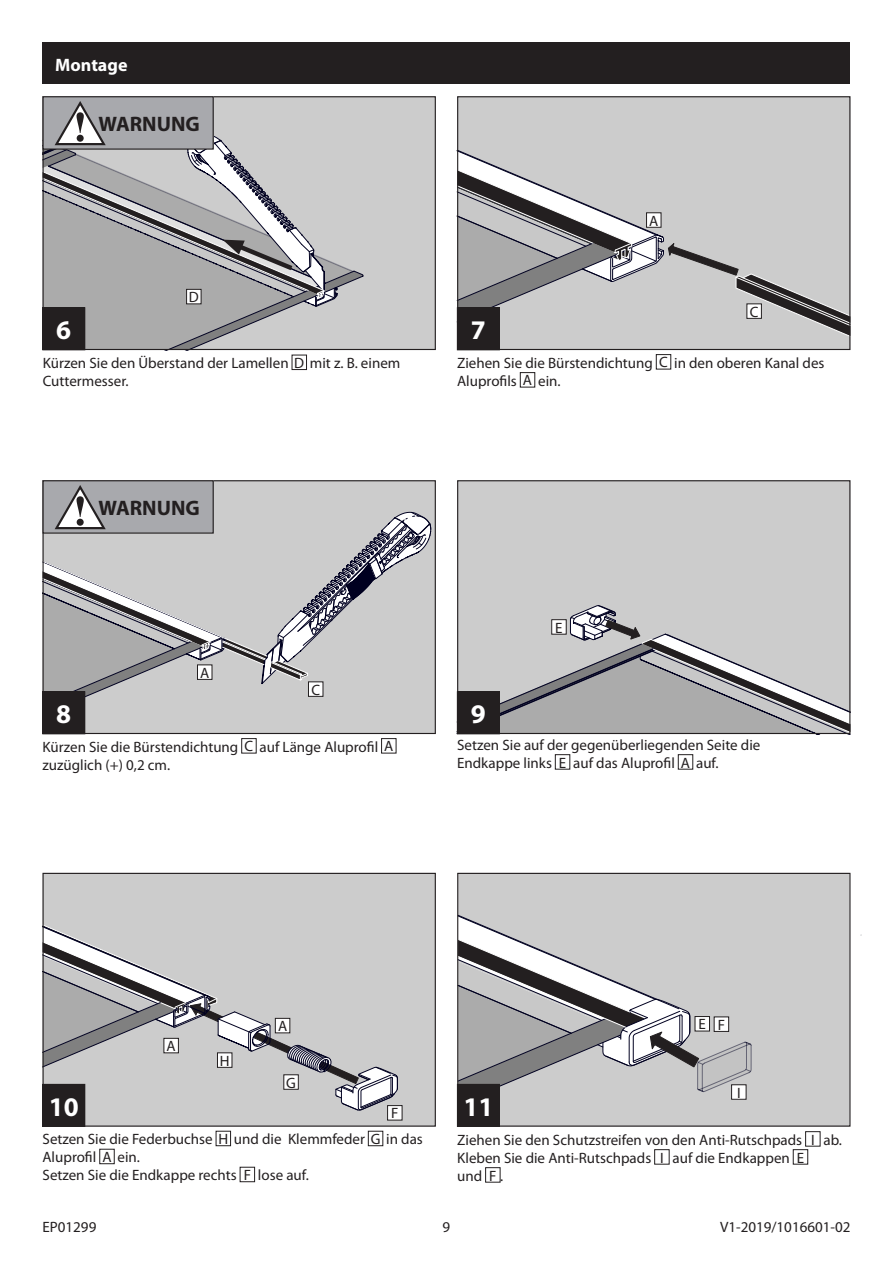
<style>
.page{position:relative;width:893px;height:1263px;background:#fff}
.page>*{position:absolute;margin:0;border:0;box-sizing:border-box;transform-origin:0 0}
.Bildnummerierung{font:700 27px "Myriad Pro";color:#fff}
.WARNUNG_VORSICHT{font:700 21px "Myriad Pro";color:#231f20}
.Überschrift_Balken_k{font:700 18px "Myriad Pro";color:#fff}
.Fließtext{font:15px/18px "Myriad Pro";color:#231f20}
.Benennung_Hecht{font:15px "Myriad Pro";color:#231f20}
.Seitennummerierung{font:15px "Myriad Pro";color:#231f20}
</style>
<div class="page">
<div style="left:459px;top:482px;width:389px;height:123px;background:#ccc"></div>
<svg style="left:457px;top:605px;width:393px;height:130px;background:#b6b6b7"></svg>
<div style="left:457px;top:480px;width:393px;height:254px;border:1px solid #231f20"></div>
<div style="left:45px;top:875px;width:389px;height:250px;background:#ccc"></div>
<svg style="left:42px;top:925px;width:356px;height:185px;background:#bebebf"></svg>
<div style="left:43px;top:873px;width:393px;height:254px;border:1px solid #231f20"></div>
<div style="left:85px;top:482px;width:349px;height:250px;background:#ccc"></div>
<div style="left:459px;top:98px;width:389px;height:250px;background:#ccc"></div>
<svg style="left:459px;top:150px;width:392px;height:187px;background:#bbbabb"></svg>
<div style="left:457px;top:96px;width:393px;height:254px;border:1px solid #231f20"></div>
<div style="left:43px;top:43px;width:807px;height:41px;background:#231f20"></div>
<div style="left:457px;top:308px;width:42px;height:42px;background:#231f20"></div>
<div style="left:457px;top:307px;width:43px;height:43px;border:1px solid #231f20"></div>
<div style="left:43px;top:692px;width:42px;height:42px;background:#231f20"></div>
<div style="left:43px;top:1084px;width:42px;height:42px;background:#231f20"></div>
<div style="left:43px;top:1084px;width:42px;height:43px;border:1px solid #231f20"></div>
<div style="left:457px;top:692px;width:42px;height:42px;background:#231f20"></div>
<div style="left:457px;top:691px;width:43px;height:43px;border:1px solid #231f20"></div>
<div style="left:656px;top:354px;width:15px;height:15px;border:1px solid #231f20"></div>
<div style="left:520px;top:372px;width:15px;height:15px;border:1px solid #231f20"></div>
<div style="left:241px;top:738px;width:15px;height:15px;border:1px solid #231f20"></div>
<div style="left:381px;top:738px;width:15px;height:15px;border:1px solid #231f20"></div>
<div style="left:216px;top:1131px;width:15px;height:15px;border:1px solid #231f20"></div>
<div style="left:368px;top:1131px;width:15px;height:15px;border:1px solid #231f20"></div>
<div style="left:100px;top:1149px;width:14px;height:15px;border:1px solid #231f20"></div>
<div style="left:240px;top:1167px;width:15px;height:15px;border:1px solid #231f20"></div>
<div style="left:555px;top:754px;width:15px;height:15px;border:1px solid #231f20"></div>
<div style="left:678px;top:754px;width:15px;height:15px;border:1px solid #231f20"></div>
<div style="left:459px;top:875px;width:389px;height:250px;background:#ccc"></div>
<svg style="left:459px;top:915px;width:292px;height:189px;background:#bab9ba"></svg>
<div style="left:457px;top:873px;width:393px;height:254px;border:1px solid #231f20"></div>
<div style="left:457px;top:1084px;width:42px;height:42px;background:#231f20"></div>
<div style="left:457px;top:1084px;width:43px;height:43px;border:1px solid #231f20"></div>
<div style="left:805px;top:1131px;width:15px;height:15px;border:1px solid #231f20"></div>
<div style="left:654px;top:1149px;width:15px;height:15px;border:1px solid #231f20"></div>
<div style="left:793px;top:1149px;width:15px;height:15px;border:1px solid #231f20"></div>
<div style="left:485px;top:1167px;width:15px;height:15px;border:1px solid #231f20"></div>
<div style="left:43px;top:481px;width:170px;height:52px;background:#a8a9ad"></div>
<div style="left:43px;top:480px;width:171px;height:54px;border:1px solid #231f20"></div>
<svg style="left:42px;top:484px;width:389px;height:231px;background:#b9b9bb"></svg>
<div style="left:214px;top:98px;width:220px;height:250px;background:#ccc"></div>
<div style="left:292px;top:355px;width:15px;height:15px;border:1px solid #231f20"></div>
<div style="left:747px;top:304px;width:14px;height:14px;background:#fff"></div>
<div style="left:747px;top:304px;width:15px;height:15px;border:1px solid #231f20"></div>
<div style="left:646px;top:213px;width:15px;height:14px;background:#fff"></div>
<div style="left:197px;top:665px;width:15px;height:14px;background:#fff"></div>
<div style="left:197px;top:665px;width:15px;height:15px;border:1px solid #231f20"></div>
<div style="left:308px;top:682px;width:15px;height:14px;background:#fff"></div>
<div style="left:217px;top:1053px;width:15px;height:14px;background:#fff"></div>
<div style="left:284px;top:1075px;width:14px;height:14px;background:#fff"></div>
<div style="left:388px;top:1105px;width:14px;height:15px;background:#fff"></div>
<div style="left:387px;top:1105px;width:15px;height:15px;border:1px solid #231f20"></div>
<div style="left:164px;top:1038px;width:14px;height:15px;background:#fff"></div>
<div style="left:164px;top:1038px;width:15px;height:15px;border:1px solid #231f20"></div>
<div style="left:552px;top:620px;width:14px;height:14px;background:#fff"></div>
<div style="left:551px;top:619px;width:15px;height:15px;border:1px solid #231f20"></div>
<div style="left:275px;top:1018px;width:15px;height:15px;background:#fff"></div>
<div style="left:275px;top:1018px;width:15px;height:15px;border:1px solid #231f20"></div>
<div style="left:732px;top:1085px;width:14px;height:14px;background:#fff"></div>
<div style="left:731px;top:1084px;width:15px;height:15px;border:1px solid #231f20"></div>
<div style="left:695px;top:1016px;width:14px;height:15px;background:#fff"></div>
<div style="left:695px;top:1016px;width:15px;height:15px;border:1px solid #231f20"></div>
<div style="left:714px;top:1017px;width:15px;height:14px;background:#fff"></div>
<div style="left:43px;top:97px;width:170px;height:52px;background:#a8a9ad"></div>
<div style="left:43px;top:96px;width:171px;height:54px;border:1px solid #231f20"></div>
<svg style="left:42px;top:100px;width:322px;height:250px;background:#adadaf"></svg>
<p class="Überschrift_Balken_k" style="left:55px;top:53px;width:74px">Montage</p>
<p class="WARNUNG_VORSICHT" style="left:98px;top:110px;width:103px">WARNUNG</p>
<p class="Benennung_Hecht" style="left:189px;top:288px;width:11px">D</p>
<p class="Bildnummerierung" style="left:56px;top:312px;width:16px">6</p>
<p class="Fließtext" style="left:43px;top:354px;width:359px">Kürzen Sie den Überstand der Lamellen D mit z. B. einem<br>Cuttermesser.</p>
<p class="WARNUNG_VORSICHT" style="left:98px;top:494px;width:103px">WARNUNG</p>
<p class="Bildnummerierung" style="left:56px;top:696px;width:16px">8</p>
<p class="Benennung_Hecht" style="left:200px;top:663px;width:11px">A</p>
<p class="Benennung_Hecht" style="left:311px;top:680px;width:10px">C</p>
<p class="Fließtext" style="left:43px;top:737px;width:352px">Kürzen Sie die Bürstendichtung C auf Länge Aluprofil A zuzüglich (+) 0,2 cm.</p>
<p class="Bildnummerierung" style="left:471px;top:312px;width:16px">7</p>
<p class="Benennung_Hecht" style="left:649px;top:211px;width:11px">A</p>
<p class="Benennung_Hecht" style="left:750px;top:302px;width:10px">C</p>
<p class="Fließtext" style="left:457px;top:353px;width:369px">Ziehen Sie die Bürstendichtung C in den oberen Kanal des<br>Aluprofils A ein.</p>
<p class="Bildnummerierung" style="left:471px;top:696px;width:16px">9</p>
<p class="Benennung_Hecht" style="left:555px;top:618px;width:9px">E</p>
<p class="Fließtext" style="left:457px;top:735px;width:305px">Setzen Sie auf der gegenüberliegenden Seite die<br>Endkappe links</p>
<p class="Benennung_Hecht" style="left:559px;top:753px;width:9px">E</p>
<p class="Fließtext" style="left:573px;top:753px;width:147px">auf das Aluprofil A auf.</p>
<p class="Bildnummerierung" style="left:49px;top:1089px;width:31px">10</p>
<p class="Benennung_Hecht" style="left:167px;top:1037px;width:11px">A</p>
<p class="Benennung_Hecht" style="left:220px;top:1051px;width:11px">H</p>
<p class="Benennung_Hecht" style="left:278px;top:1017px;width:11px">A</p>
<p class="Benennung_Hecht" style="left:286px;top:1073px;width:11px">G</p>
<p class="Benennung_Hecht" style="left:391px;top:1104px;width:9px">F</p>
<p class="Fließtext" style="left:43px;top:1130px;width:382px">Setzen Sie die Federbuchse H und die Klemmfeder G in das<br>Aluprofil A ein.</p>
<p class="Fließtext" style="left:43px;top:1166px;width:196px">Setzen Sie die Endkappe rechts</p>
<p class="Benennung_Hecht" style="left:244px;top:1166px;width:9px">F</p>
<p class="Fließtext" style="left:258px;top:1166px;width:52px">lose auf.</p>
<p class="Benennung_Hecht" style="left:699px;top:1015px;width:9px">E</p>
<p class="Benennung_Hecht" style="left:718px;top:1015px;width:9px">F</p>
<p class="Benennung_Hecht" style="left:737px;top:1083px;width:5px">I</p>
<p class="Bildnummerierung" style="left:463px;top:1089px;width:31px">11</p>
<p class="Fließtext" style="left:457px;top:1130px;width:347px">Ziehen Sie den Schutzstreifen von den Anti-Rutschpads</p>
<p class="Benennung_Hecht" style="left:811px;top:1130px;width:5px">I</p>
<p class="Fließtext" style="left:823px;top:1130px;width:20px">ab.</p>
<p class="Fließtext" style="left:457px;top:1148px;width:196px">Kleben Sie die Anti-Rutschpads</p>
<p class="Benennung_Hecht" style="left:660px;top:1148px;width:5px">I</p>
<p class="Fließtext" style="left:672px;top:1148px;width:119px">auf die Endkappen</p>
<p class="Benennung_Hecht" style="left:797px;top:1148px;width:9px">E</p>
<p class="Fließtext" style="left:457px;top:1166px;width:27px">und</p>
<p class="Benennung_Hecht" style="left:489px;top:1166px;width:16px">F .</p>
<p class="Fließtext" style="left:43px;top:1217px;width:55px">EP01299</p>
<p class="Seitennummerierung" style="left:443px;top:1217px;width:9px">9</p>
<p class="Fließtext" style="left:720px;top:1217px;width:132px">V1-2019/1016601-02</p>
</div>
